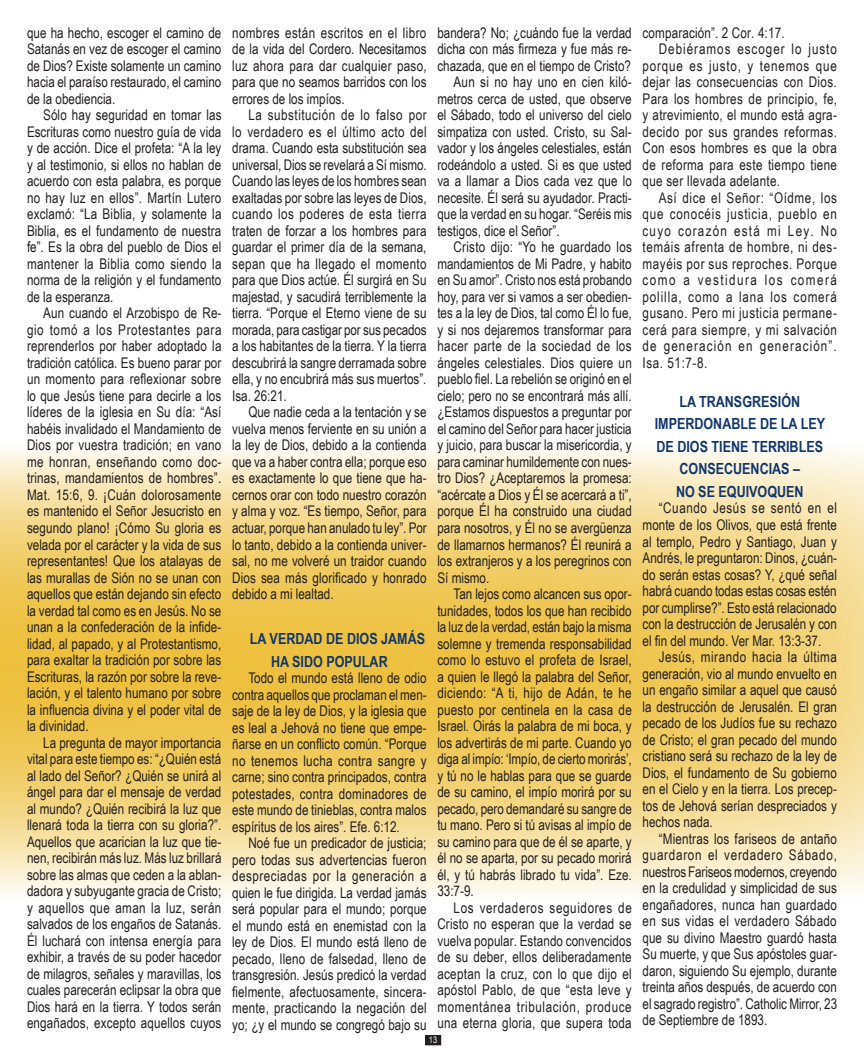
<style>
.page{position:relative;width:864px;height:1059px;background:#fff}
.page>*{position:absolute;margin:0;border:0;box-sizing:border-box;transform-origin:0 0}
._5{font:700 15.3px/22.5px "Arial Narrow";color:#11366b}
.t1{font:14.7px/16.5px "Arial Narrow";color:#231f20;text-align:justify}
.t2{font:9px "Arial Narrow";color:#fff}
</style>
<div class="page">
<div style="left:426px;top:1035px;width:14px;height:9px;background:#231f20"></div>
<div style="left:425px;top:1034px;width:16px;height:11px;border:2px solid #231f20"></div>
<img style="left:0;top:448px;width:864px;height:446px">
<p class="t1" style="left:27px;top:24px;width:196px">que ha hecho, escoger el camino de Satanás en vez de escoger el camino de Dios? Existe solamente un camino hacia el paraíso restaurado, el camino de la obediencia.</p>
<p class="t1" style="left:27px;top:106px;width:196px;text-indent:16px">Sólo hay seguridad en tomar las Escrituras como nuestro guía de vida y de acción. Dice el profeta: “A la ley y al testimonio, si ellos no hablan de acuerdo con esta palabra, es porque no hay luz en ellos”. Martín Lutero exclamó: “La Biblia, y solamente la Biblia, es el fundamento de nuestra fe”. Es la obra del pueblo de Dios el mantener la Biblia como siendo la norma de la religión y el fundamento de la esperanza.</p>
<p class="t1" style="left:27px;top:304px;width:196px;text-indent:16px">Aun cuando el Arzobispo de Re&shy;gio tomó a los Protestantes para reprenderlos por haber adoptado la tradición católica. Es bueno parar por un momento para reflexionar sobre lo que Jesús tiene para decirle a los líderes de la iglesia en Su día: “Así habéis invalidado el Mandamiento de Dios por vuestra tradición; en vano me honran, enseñando como doc&shy;trinas, mandamientos de hombres”.<br>Mat. 15:6, 9. ¡Cuán dolorosamente es mantenido el Señor Jesucristo en segundo plano! ¡Cómo Su gloria es velada por el carácter y la vida de sus representantes! Que los atalayas de las murallas de Sión no se unan con aquellos que están dejando sin efecto la verdad tal como es en Jesús. No se unan a la confederación de la infide&shy;lidad, al papado, y al Protestantismo, para exaltar la tradición por sobre las Escrituras, la razón por sobre la reve&shy;lación, y el talento humano por sobre la influencia divina y el poder vital de la divinidad.</p>
<p class="t1" style="left:27px;top:733px;width:196px;text-indent:16px">La pregunta de mayor importancia vital para este tiempo es: “¿Quién está al lado del Señor? ¿Quién se unirá al ángel para dar el mensaje de verdad al mundo? ¿Quién recibirá la luz que llenará toda la tierra con su gloria?”.<br>Aquellos que acarician la luz que tie&shy;nen, recibirán más luz. Más luz brillará sobre las almas que ceden a la ablan&shy;dadora y subyugante gracia de Cristo; y aquellos que aman la luz, serán salvados de los engaños de Satanás.<br>Él luchará con intensa energía para exhibir, a través de su poder hacedor de milagros, señales y maravillas, los cuales parecerán eclipsar la obra que Dios hará en la tierra. Y todos serán engañados, excepto aquellos cuyos</p>
<p class="t1" style="left:232px;top:24px;width:196px">nombres están escritos en el libro de la vida del Cordero. Necesitamos luz ahora para dar cualquier paso, para que no seamos barridos con los errores de los impíos.</p>
<p class="t1" style="left:232px;top:106px;width:196px;text-indent:16px">La substitución de lo falso por lo verdadero es el último acto del drama. Cuando esta substitución sea universal, Dios se revelará a Sí mismo.<br>Cuando las leyes de los hombres sean exaltadas por sobre las leyes de Dios, cuando los poderes de esta tierra traten de forzar a los hombres para guardar el primer día de la semana, sepan que ha llegado el momento para que Dios actúe. Él surgirá en Su majestad, y sacudirá terriblemente la tierra. “Porque el Eterno viene de su morada, para castigar por sus pecados a los habitantes de la tierra. Y la tierra descubrirá la sangre derramada sobre ella, y no encubrirá más sus muertos”.<br>Isa. 26:21.</p>
<p class="t1" style="left:232px;top:403px;width:196px;text-indent:16px">Que nadie ceda a la tentación y se vuelva menos ferviente en su unión a la ley de Dios, debido a la contienda que va a haber contra ella; porque eso es exactamente lo que tiene que ha&shy;cernos orar con todo nuestro corazón y alma y voz. “Es tiempo, Señor, para actuar, porque han anulado tu ley”. Por lo tanto, debido a la contienda univer&shy;sal, no me volveré un traidor cuando Dios sea más glorificado y honrado debido a mi lealtad.</p>
<p class="_5" style="left:271px;top:626px;width:156px;text-indent:-21px">LA VERDAD DE DIOS JAMÁS<br>HA SIDO POPULAR</p>
<p class="t1" style="left:232px;top:669px;width:196px;text-indent:16px">Todo el mundo está lleno de odio contra aquellos que proclaman el men&shy;saje de la ley de Dios, y la iglesia que es leal a Jehová no tiene que empe&shy;ñarse en un conflicto común. “Porque no tenemos lucha contra sangre y carne; sino contra principados, contra potestades, contra dominadores de este mundo de tinieblas, contra malos espíritus de los aires”. Efe. 6:12.</p>
<p class="t1" style="left:232px;top:834px;width:196px;text-indent:16px">Noé fue un predicador de justicia; pero todas sus advertencias fueron despreciadas por la generación a quien le fue dirigida. La verdad jamás será popular para el mundo; porque el mundo está en enemistad con la ley de Dios. El mundo está lleno de pecado, lleno de falsedad, lleno de transgresión. Jesús predicó la verdad fielmente, afectuosamente, sincera&shy;mente, practicando la negación del yo; ¿y el mundo se congregó bajo su</p>
<p class="t1" style="left:437px;top:24px;width:196px">bandera? No; ¿cuándo fue la verdad dicha con más firmeza y fue más re&shy;chazada, que en el tiempo de Cristo?</p>
<p class="t1" style="left:437px;top:73px;width:196px;text-indent:16px">Aun si no hay uno en cien kiló&shy;metros cerca de usted, que observe el Sábado, todo el universo del cielo simpatiza con usted. Cristo, su Sal&shy;vador y los ángeles celestiales, están rodeándolo a usted. Si es que usted va a llamar a Dios cada vez que lo necesite. Él será su ayudador. Practi&shy;que la verdad en su hogar. “Seréis mis testigos, dice el Señor”.</p>
<p class="t1" style="left:437px;top:238px;width:196px;text-indent:16px">Cristo dijo: “Yo he guardado los mandamientos de Mi Padre, y habito en Su amor”. Cristo nos está probando hoy, para ver si vamos a ser obedien&shy;tes a la ley de Dios, tal como Él lo fue, y si nos dejaremos transformar para hacer parte de la sociedad de los ángeles celestiales. Dios quiere un pueblo fiel. La rebelión se originó en el cielo; pero no se encontrará más allí. ¿Estamos dispuestos a preguntar por el camino del Señor para hacer justicia y juicio, para buscar la misericordia, y para caminar humildemente con nues&shy;tro Dios? ¿Aceptaremos la promesa: “acércate a Dios y Él se acercará a ti”, porque Él ha construido una ciudad para nosotros, y Él no se avergüenza de llamarnos hermanos? Él reunirá a los extranjeros y a los peregrinos con Sí mismo.</p>
<p class="t1" style="left:437px;top:585px;width:196px;text-indent:16px">Tan lejos como alcancen sus opor&shy;tunidades, todos los que han recibido la luz de la verdad, están bajo la misma solemne y tremenda responsabilidad como lo estuvo el profeta de Israel, a quien le llegó la palabra del Señor, diciendo: “A ti, hijo de Adán, te he puesto por centinela en la casa de Israel. Oirás la palabra de mi boca, y los advertirás de mi parte. Cuando yo diga al impío: ‘Impío, de cierto morirás’, y tú no le hablas para que se guarde de su camino, el impío morirá por su pecado, pero demandaré su sangre de tu mano. Pero si tú avisas al impío de su camino para que de él se aparte, y él no se aparta, por su pecado morirá él, y tú habrás librado tu vida”. Eze.<br>33:7-9.</p>
<p class="t1" style="left:437px;top:898px;width:196px;text-indent:16px">Los verdaderos seguidores de Cristo no esperan que la verdad se vuelva popular. Estando convencidos de su deber, ellos deliberadamente aceptan la cruz, con lo que dijo el apóstol Pablo, de que “esta leve y momentánea tribulación, produce una eterna gloria, que supera toda</p>
<p class="t2" style="left:429px;top:1033px;width:10px">13</p>
<p class="t1" style="left:643px;top:24px;width:143px">comparación”. 2 Cor. 4:17.</p>
<p class="t1" style="left:643px;top:40px;width:196px;text-indent:16px">Debiéramos escoger lo justo porque es justo, y tenemos que dejar las consecuencias con Dios.<br>Para los hombres de principio, fe, y atrevimiento, el mundo está agra&shy;decido por sus grandes reformas.<br>Con esos hombres es que la obra de reforma para este tiempo tiene que ser llevada adelante.</p>
<p class="t1" style="left:643px;top:189px;width:196px;text-indent:16px">Así dice el Señor: “Oídme, los que conocéis justicia, pueblo en cuyo corazón está mi Ley. No temáis afrenta de hombre, ni des&shy;mayéis por sus reproches. Porque como a vestidura los comerá polilla, como a lana los comerá gusano. Pero mi justicia permane&shy;cerá para siempre, y mi salvación de generación en generación”.<br>Isa. 51:7-8.</p>
<p class="_5" style="left:655px;top:389px;width:172px;text-align:center">LA TRANSGRESIÓN<br>IMPERDONABLE DE LA LEY<br>DE DIOS TIENE TERRIBLES<br>CONSECUENCIAS –<br>NO SE EQUIVOQUEN</p>
<p class="t1" style="left:643px;top:499px;width:196px;text-indent:16px">“Cuando Jesús se sentó en el monte de los Olivos, que está frente al templo, Pedro y Santiago, Juan y Andrés, le preguntaron: Dinos, ¿cuán&shy;do serán estas cosas? Y, ¿qué señal habrá cuando todas estas cosas estén por cumplirse?”. Esto está relacionado con la destrucción de Jerusalén y con el fin del mundo. Ver Mar. 13:3-37.</p>
<p class="t1" style="left:643px;top:648px;width:196px;text-indent:16px">Jesús, mirando hacia la última generación, vio al mundo envuelto en un engaño similar a aquel que causó la destrucción de Jerusalén. El gran pecado de los Judíos fue su rechazo de Cristo; el gran pecado del mundo cristiano será su rechazo de la ley de Dios, el fundamento de Su gobierno en el Cielo y en la tierra. Los precep&shy;tos de Jehová serían despreciados y hechos nada.</p>
<p class="t1" style="left:643px;top:829px;width:196px;text-indent:16px">“Mientras los fariseos de antaño guardaron el verdadero Sábado, nuestros Fariseos modernos, creyendo en la credulidad y simplicidad de sus engañadores, nunca han guardado en sus vidas el verdadero Sábado que su divino Maestro guardó hasta Su muerte, y que Sus apóstoles guar&shy;daron, siguiendo Su ejemplo, durante treinta años después, de acuerdo con el sagrado registro”. Catholic Mirror, 23 de Septiembre de 1893.</p>
</div>
